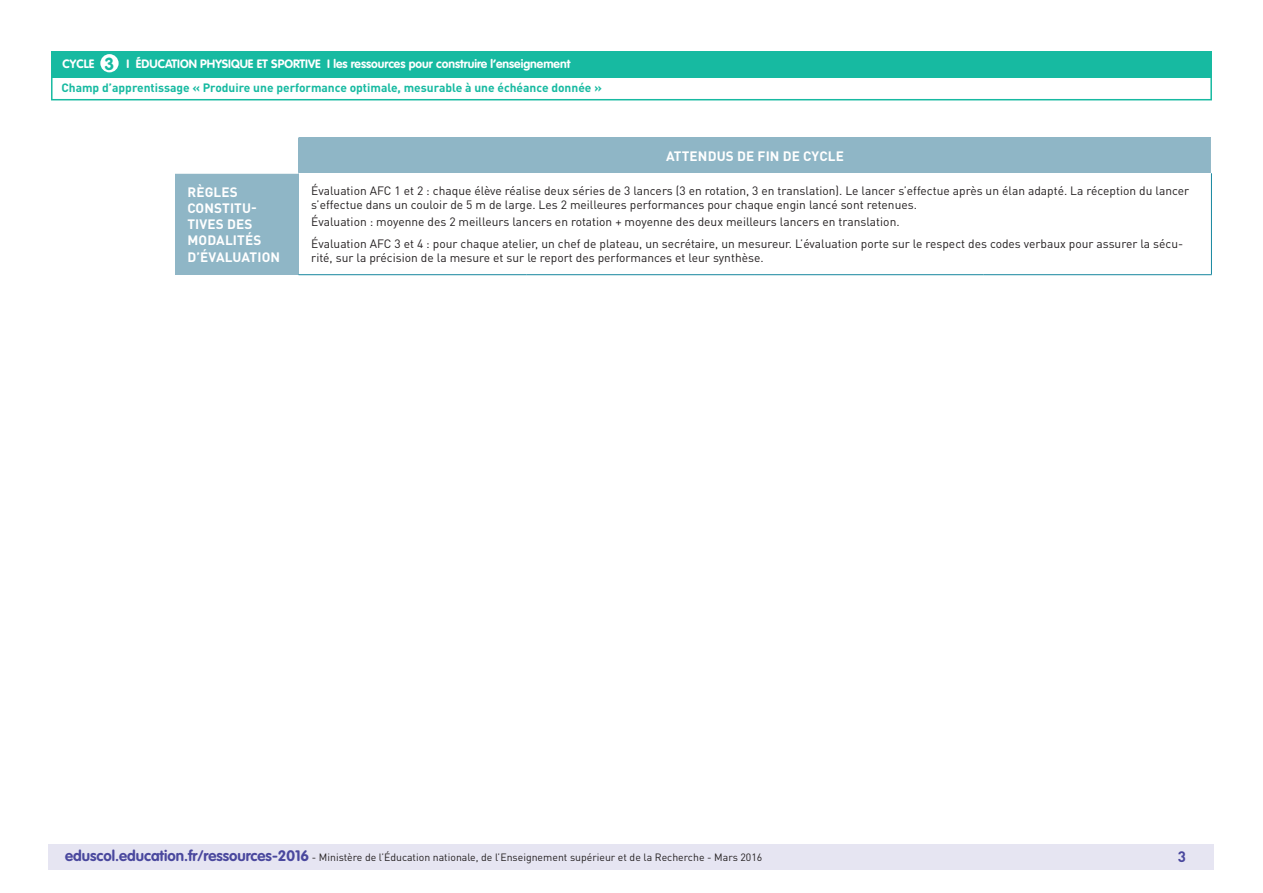
<style>
.page{position:relative;width:1263px;height:893px;background:#fff}
.page>*{position:absolute;margin:0;border:0;box-sizing:border-box;transform-origin:0 0}
.t1{font:700 17.25px "VAG Rounded Std";color:#17baa1}
.t2{font:700 15px "DIN Pro";color:#4a489e}
.Titre_têtière_tablea{font:700 13.5px/16.2px "DIN Pro";letter-spacing:.01em;color:#fff}
.Texte_courant_tablea{font:12px/13.5px "DIN Pro";color:#231f20}
.t3{font:700 12px "DIN Pro";color:#17baa1}
.t4{font:700 12px "VAG Rounded Std";color:#fff}
.t5{font:10.5px "DIN Pro";color:#231f20}
.s1{font-family:"VAG Rounded Std";font-weight:700;font-size:15px;color:#4a489e}
</style>
<div class="page">
<div style="left:49px;top:844px;width:1165px;height:26px;background:#e6e5f2"></div>
<div style="left:51px;top:51px;width:1161px;height:27px;background:#17baa1"></div>
<div style="left:100px;top:54px;width:19px;height:18px;background:#fff;border-radius:50%"></div>
<div style="left:51px;top:75px;width:1161px;height:25px;border:2px solid #17baa1"></div>
<div style="left:298px;top:137px;width:913px;height:36px;background:#8fb6c6"></div>
<div style="left:175px;top:173px;width:123px;height:102px;background:#8fb6c6"></div>
<hr style="left:1211px;top:173px;width:1px;height:101px;background:#16879f">
<hr style="left:298px;top:274px;width:229px;height:1px;background:#16879f">
<hr style="left:527px;top:274px;width:228px;height:1px;background:#16879f">
<hr style="left:755px;top:274px;width:228px;height:1px;background:#16879f">
<hr style="left:983px;top:274px;width:229px;height:1px;background:#16879f">
<hr style="left:174px;top:173px;width:124px;height:1px;background:#fff">
<p class="t4" style="left:63px;top:57px;width:33px">CYCLE</p>
<p class="t4" style="left:127px;top:57px;width:445px">I ÉDUCATION PHYSIQUE ET SPORTIVE I les ressources pour construire l’enseignement</p>
<h1 class="t1" style="left:105px;top:53px;width:11px">3</h1>
<p class="t3" style="left:61px;top:79px;width:542px">Champ d’apprentissage « Produire une performance optimale, mesurable à une échéance donnée »</p>
<p class="Titre_têtière_tablea" style="left:666px;top:147px;width:179px">ATTENDUS DE FIN DE CYCLE</p>
<p class="Titre_têtière_tablea" style="left:187px;top:183px;width:94px">RÈGLES<br>CONSTITU-<br>TIVES DES<br>MODALITÉS<br>D’ÉVALUATION</p>
<p class="Texte_courant_tablea" style="left:311px;top:184px;width:879px">Évaluation AFC 1 et 2 : chaque élève réalise deux séries de 3 lancers (3 en rotation, 3 en translation). Le lancer s’effectue après un élan adapté. La réception du lancer s’effectue dans un couloir de 5 m de large. Les 2 meilleures performances pour chaque engin lancé sont retenues.</p>
<p class="Texte_courant_tablea" style="left:311px;top:215px;width:590px">Évaluation : moyenne des 2 meilleurs lancers en rotation + moyenne des deux meilleurs lancers en translation.</p>
<p class="Texte_courant_tablea" style="left:311px;top:237px;width:873px">Évaluation AFC 3 et 4 : pour chaque atelier, un chef de plateau, un secrétaire, un mesureur. L’évaluation porte sur le respect des codes verbaux pour assurer la sécu&shy;rité, sur la précision de la mesure et sur le report des performances et leur synthèse.</p>
<p class="t5" style="left:65px;top:850px;width:699px"><span class="s1">eduscol.education.fr/ressources-2016</span> - Ministère de l’Éducation nationale, de l’Enseignement supérieur et de la Recherche - Mars 2016</p>
<p class="t2" style="left:1178px;top:846px;width:10px">3</p>
</div>
